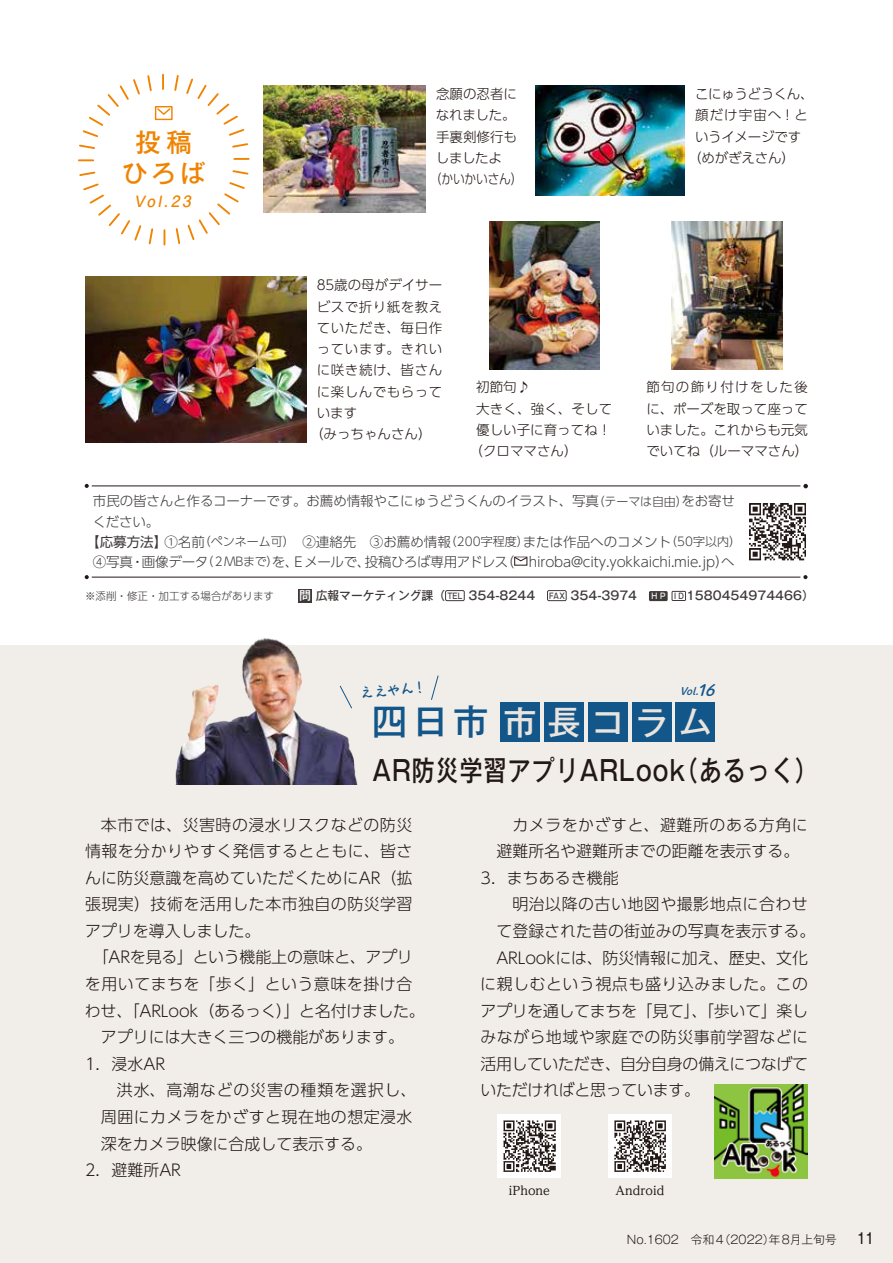
<style>
.page{position:relative;width:893px;height:1263px;background:#fff}
.page>*{position:absolute;margin:0;border:0;box-sizing:border-box;transform-origin:0 0}
.t1{font:500 33.15px "Gothic MB101 Pr 5";letter-spacing:.325em;color:#e9e4dd}
.t2{font:500 27.9px "Gothic MB101 Pr 5";letter-spacing:.05em;color:#221815;scale:.82 1}
.t3{font:500 25.5px "Gothic MB101 Pr 5";color:#f08300}
.t4{font:300 15.9px "UD Shin Go Pro";letter-spacing:.03em;color:#221815}
.t5{font:300 15.9px "UD Shin Go Pro";letter-spacing:.01em;color:#221815}
.t6{font:300 15.9px "UD Shin Go Pro";letter-spacing:-.01em;color:#221815}
.t7{font:300 15.9px "UD Shin Go Pro";letter-spacing:-.02em;color:#221815}
.t8{font:300 15.9px "UD Shin Go Pro";letter-spacing:-.015em;color:#221815}
.t9{font:300 15.9px "UD Shin Go Pro";letter-spacing:.035em;color:#221815}
.t10{font:300 15.9px "UD Shin Go Pro";letter-spacing:.05em;color:#221815}
.t11{font:500 15.75px "P Penpal Std N";color:#135689}
.t12{font:italic 700 15.6px "Futo Go B101 Pr 6";color:#f08300}
.t13{font:14.85px "Gothic MB101 Pr 6";color:#221815;scale:.96 1}
.t14{font:300 13.5px "UD Shin Go Pro";letter-spacing:-.01em;color:#3e3a39}
.t15{font:300 13.5px/21.3px "UD Shin Go Pro";color:#221815;text-align:justify}
.t16{font:300 13.5px "UD Shin Go Pro";letter-spacing:.04em;color:#221815}
.t17{font:300 13.5px/21.3px "UD Shin Go Pro";letter-spacing:-.02em;color:#221815}
.t18{font:300 13.5px "UD Shin Go Pro";letter-spacing:.035em;color:#221815}
.t19{font:300 13.5px "UD Shin Go Pro";color:#221815;scale:.87 1}
.t20{font:500 12px "Gothic MB101 Pr 5";color:#3e3a39}
.t21{font:500 12px "UD Reimin Pr 6 N";color:#221815}
.t22{font:300 11.7px "Gothic MB101 Pr 6";letter-spacing:.01em;color:#221815}
.t23{font:300 10.5px "UD Shin Go Pro";color:#3e3a39}
.t24{font:italic 10.35px "Shuei M Go Std B";color:#135689}
.s1{font-size:12px}
.s2{font-weight:400}
.s3{color:#fff}
.s4{font-size:8.1px}
.s5{font-size:8.1px;color:#fff}
.s6{font-size:15.75px}
.s7{font-size:35.4px;color:#135689}
</style>
<div class="page">
<div style="left:0;top:645px;width:893px;height:618px;background:#f1eee9"></div>
<img style="left:264px;top:85px;width:161px;height:128px">
<img style="left:536px;top:85px;width:148px;height:111px">
<svg style="left:78px;top:73px;width:172px;height:173px"></svg>
<img style="left:749px;top:503px;width:57px;height:58px">
<svg style="left:514px;top:556px;width:14px;height:6px"></svg>
<hr style="left:92px;top:486px;width:708px;height:1px;background:#221815">
<svg style="left:803px;top:484px;width:5px;height:4px"></svg>
<svg style="left:85px;top:484px;width:4px;height:4px"></svg>
<svg style="left:803px;top:575px;width:4px;height:4px"></svg>
<svg style="left:85px;top:575px;width:4px;height:4px"></svg>
<hr style="left:92px;top:577px;width:708px;height:1px;background:#221815">
<div style="left:299px;top:589px;width:13px;height:13px;background:#3e3a39"></div>
<div style="left:445px;top:590px;width:20px;height:11px;border:1px solid #3e3a39"></div>
<div style="left:547px;top:590px;width:20px;height:11px;border:1px solid #3e3a39"></div>
<div style="left:649px;top:591px;width:19px;height:10px;background:#3e3a39"></div>
<div style="left:672px;top:591px;width:14px;height:10px;border:1px solid #3e3a39"></div>
<img style="left:85px;top:276px;width:221px;height:166px">
<img style="left:672px;top:221px;width:110px;height:149px">
<img style="left:489px;top:221px;width:111px;height:149px">
<img style="left:608px;top:1114px;width:64px;height:64px">
<img style="left:497px;top:1114px;width:64px;height:64px">
<img style="left:175px;top:638px;width:183px;height:146px">
<img style="left:714px;top:1085px;width:94px;height:93px">
<svg style="left:339px;top:674px;width:100px;height:35px"></svg>
<div style="left:500px;top:702px;width:40px;height:40px;background:#135689"></div>
<div style="left:544px;top:702px;width:40px;height:40px;background:#135689"></div>
<div style="left:588px;top:702px;width:39px;height:40px;background:#135689"></div>
<div style="left:632px;top:702px;width:39px;height:40px;background:#135689"></div>
<div style="left:676px;top:702px;width:39px;height:40px;background:#135689"></div>
<h3 class="t3" style="left:136px;top:121px;width:58px">投稿</h3>
<h3 class="t3" style="left:122px;top:152px;width:85px">ひろば</h3>
<p class="t12" style="left:134px;top:189px;width:62px">Vol.23</p>
<p class="t15" style="left:436px;top:83px;width:82px">念願の忍者に</p>
<p class="t15" style="left:436px;top:104px;width:81px">なれました。</p>
<p class="t15" style="left:436px;top:125px;width:82px">手裏剣修行も</p>
<p class="t15" style="left:436px;top:147px;width:68px">しましたよ</p>
<p class="t19" style="left:430px;top:168px;width:108px">（かいかいさん）</p>
<p class="t17" style="left:695px;top:83px;width:120px">こにゅうどうくん、顔だけ宇宙へ！というイメージです</p>
<p class="t15" style="left:688px;top:147px;width:108px">（めがぎえさん）</p>
<p class="t15" style="left:317px;top:274px;width:127px">85歳の母がデイサー</p>
<p class="t18" style="left:317px;top:296px;width:127px">ビスで折り紙を教え</p>
<p class="t16" style="left:317px;top:317px;width:127px">ていただき、毎日作</p>
<p class="t16" style="left:317px;top:338px;width:127px">っています。きれい</p>
<p class="t16" style="left:317px;top:359px;width:127px">に咲き続け、皆さん</p>
<p class="t18" style="left:317px;top:381px;width:127px">に楽しんでもらって</p>
<p class="t15" style="left:317px;top:402px;width:42px">います</p>
<p class="t15" style="left:310px;top:423px;width:123px">（みっちゃんさん）</p>
<p class="t15" style="left:476px;top:376px;width:69px">初節句♪　</p>
<p class="t15" style="left:476px;top:397px;width:138px">大きく、強く、そして</p>
<p class="t15" style="left:476px;top:419px;width:136px">優しい子に育ってね！</p>
<p class="t15" style="left:469px;top:440px;width:109px">（クロママさん）</p>
<p class="t15" style="left:646px;top:376px;width:163px">節句の飾り付けをした後に、ポーズを取って座っていました。これからも元気でいてね（ルーママさん）</p>
<p class="t14" style="left:93px;top:490px;width:644px">市民の皆さんと作るコーナーです。お薦め情報やこにゅうどうくんのイラスト、写真<span class="s1">（テーマは自由）</span>をお寄せ</p>
<p class="t14" style="left:93px;top:510px;width:68px">ください。</p>
<p class="t14" style="left:86px;top:531px;width:656px"><span class="s2">【応募方法】</span>①名前<span class="s1">（ペンネーム可）</span>　②連絡先　③お薦め情報<span class="s1">（200字程度）</span>または作品へのコメント<span class="s1">（50字以内）</span></p>
<p class="t14" style="left:93px;top:551px;width:643px">④写真・画像データ<span class="s1">（２MBまで）</span>を、Ｅメールで、投稿ひろば専用アドレス（ hiroba@city.yokkaichi.mie.jp）へ</p>
<p class="t23" style="left:85px;top:587px;width:190px">※添削・修正・加工する場合があります</p>
<p class="t20" style="left:299px;top:586px;width:516px"><span class="s3">問</span>広報マーケティング課（ <span class="s4">TEL</span> 354-8244　 <span class="s4">FAX</span> 354-3974　 <span class="s5">H P</span> <span class="s4">I D</span> 1580454974466）</p>
<p class="t11" style="left:358px;top:682px;width:70px;rotate:-6deg">ええやん！</p>
<p class="t24" style="left:680px;top:684px;width:42px">Vol.<span class="s6">16</span></p>
<h1 class="t1" style="left:372px;top:694px;width:342px"><span class="s7">四日市</span>市長コラム</h1>
<h2 class="t2" style="left:372px;top:747px;width:545px">AR防災学習アプリARLook（あるっく）</h2>
<p class="t4" style="left:101px;top:812px;width:313px">本市では、災害時の浸水リスクなどの防災</p>
<p class="t4" style="left:85px;top:838px;width:329px">情報を分かりやすく発信するとともに、皆さ</p>
<p class="t5" style="left:85px;top:865px;width:329px">んに防災意識を高めていただくためにAR（拡</p>
<p class="t4" style="left:85px;top:891px;width:329px">張現実）技術を活用した本市独自の防災学習</p>
<p class="t5" style="left:85px;top:918px;width:177px">アプリを導入しました。</p>
<p class="t6" style="left:93px;top:944px;width:322px">「ARを見る」という機能上の意味と、アプリ</p>
<p class="t4" style="left:85px;top:971px;width:329px">を用いてまちを「歩く」という意味を掛け合</p>
<p class="t8" style="left:85px;top:998px;width:341px">わせ、「ARLook（あるっく）」と名付けました。</p>
<p class="t5" style="left:101px;top:1024px;width:304px">アプリには大きく三つの機能があります。</p>
<p class="t5" style="left:85px;top:1051px;width:82px">1．浸水AR</p>
<p class="t10" style="left:117px;top:1077px;width:301px">洪水、高潮などの災害の種類を選択し、</p>
<p class="t4" style="left:101px;top:1104px;width:313px">周囲にカメラをかざすと現在地の想定浸水</p>
<p class="t5" style="left:101px;top:1130px;width:273px">深をカメラ映像に合成して表示する。</p>
<p class="t5" style="left:85px;top:1157px;width:98px">2．避難所AR</p>
<p class="t9" style="left:512px;top:812px;width:297px">カメラをかざすと、避難所のある方角に</p>
<p class="t5" style="left:496px;top:838px;width:304px">避難所名や避難所までの距離を表示する。</p>
<p class="t5" style="left:480px;top:865px;width:140px">3．まちあるき機能</p>
<p class="t4" style="left:512px;top:891px;width:297px">明治以降の古い地図や撮影地点に合わせ</p>
<p class="t5" style="left:496px;top:918px;width:320px">て登録された昔の街並みの写真を表示する。</p>
<p class="t6" style="left:496px;top:944px;width:313px">ARLookには、防災情報に加え、歴史、文化</p>
<p class="t9" style="left:480px;top:971px;width:329px">に親しむという視点も盛り込みました。この</p>
<p class="t7" style="left:480px;top:998px;width:329px">アプリを通してまちを「見て」、「歩いて」楽し</p>
<p class="t4" style="left:480px;top:1024px;width:329px">みながら地域や家庭での防災事前学習などに</p>
<p class="t7" style="left:480px;top:1051px;width:329px">活用していただき、自分自身の備えにつなげて</p>
<p class="t8" style="left:480px;top:1077px;width:221px">いただければと思っています。</p>
<p class="t21" style="left:509px;top:1180px;width:43px">iPhone</p>
<p class="t21" style="left:616px;top:1180px;width:50px">Android</p>
<p class="t22" style="left:627px;top:1229px;width:211px">No.1602　令和4（2022）年8月上旬号</p>
<p class="t13" style="left:856px;top:1225px;width:21px">11</p>
</div>
